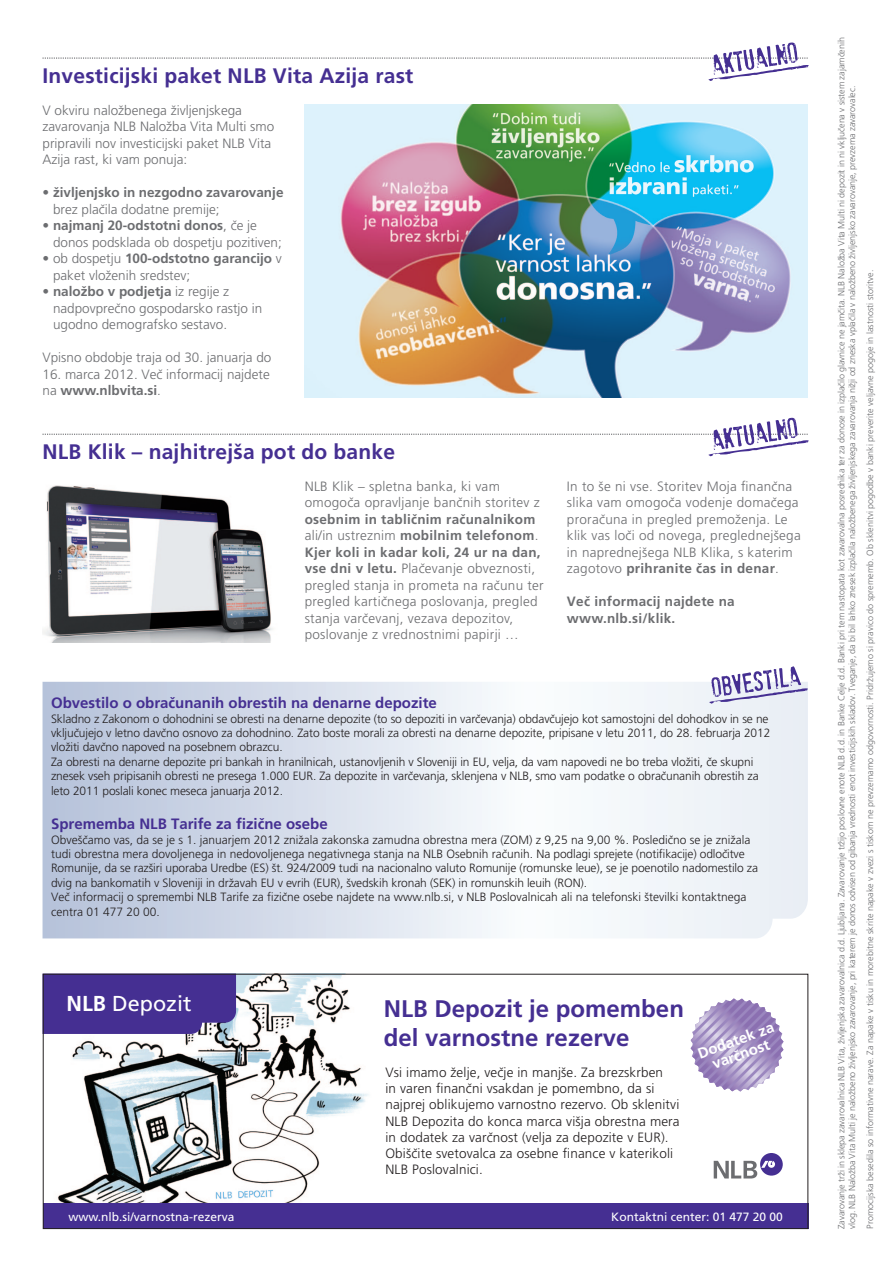
<style>
.page{position:relative;width:893px;height:1263px;background:#fff}
.page>*{position:absolute;margin:0;border:0;box-sizing:border-box;transform-origin:0 0}
.t1{font:700 24px/28.8px "Frutiger LT Std";color:#452f92}
.t2{font:21.6px "Frutiger LT Std";color:#fff}
.t3{font:700 21px "Frutiger LT Std";letter-spacing:.01em;color:#452f92}
.t4{font:700 15px "Frutiger LT Std";color:#452f92}
.t5{font:700 15px/15px "Frutiger LT Std";color:#fff;text-align:center}
.t6{font:300 13.5px/16.5px "Frutiger LT Std";letter-spacing:.02em;color:#6c6d70}
.t7{font:300 13.5px/16.5px "Frutiger LT Std";color:#6c6d70}
.t8{font:300 13.5px/16.2px "Frutiger LT Std";letter-spacing:.01em;color:#231f20}
.t9{font:700 13.5px/16.5px "Frutiger LT Std";color:#6c6d70}
.t10{font:700 13.5px/16.5px "Frutiger LT Std";letter-spacing:.02em;color:#6c6d70}
.t11{font:300 12px/14.4px "Frutiger LT Std";letter-spacing:-.01em;color:#231f20}
.t12{font:12px "Frutiger LT Std";color:#fff}
.t13{font:300 9px/10.8px "Frutiger LT Std";letter-spacing:-.01em;color:#6c6d70}
.s1{font-weight:300}
.s2{font-weight:700}
</style>
<div class="page">
<svg style="left:43px;top:418px;width:766px;height:38px"></svg>
<svg style="left:43px;top:43px;width:766px;height:38px"></svg>
<svg style="left:43px;top:682px;width:765px;height:256px"></svg>
<svg style="left:709px;top:666px;width:99px;height:38px"></svg>
<img style="left:305px;top:105px;width:503px;height:293px">
<img style="left:43px;top:485px;width:229px;height:157px">
<img style="left:57px;top:976px;width:312px;height:227px">
<div style="left:43px;top:1203px;width:765px;height:26px;background:#452f92"></div>
<div style="left:760px;top:1153px;width:23px;height:22px;background:#452f92;border-radius:50%"></div>
<svg style="left:714px;top:1161px;width:61px;height:17px"></svg>
<div style="left:43px;top:973px;width:193px;height:61px;background:#452f92"></div>
<img style="left:691px;top:998px;width:53px;height:52px">
<img style="left:695px;top:1003px;width:64px;height:63px">
<img style="left:692px;top:1000px;width:60px;height:60px">
<img style="left:703px;top:1012px;width:68px;height:66px">
<img style="left:715px;top:1023px;width:64px;height:64px">
<img style="left:709px;top:1017px;width:67px;height:66px">
<img style="left:730px;top:1038px;width:53px;height:53px">
<img style="left:738px;top:1047px;width:45px;height:44px">
<div style="left:43px;top:974px;width:765px;height:255px;border:1px solid #231f20"></div>
<h3 class="t3" style="left:43px;top:63px;width:372px">Investicijski paket NLB Vita Azija rast</h3>
<p class="t7" style="left:43px;top:102px;width:233px">V okviru naložbenega življenjskega zavarovanja NLB Naložba Vita Multi smo pripravili nov investicijski paket NLB Vita Azija rast, ki vam ponuja:</p>
<p class="t9" style="left:53px;top:184px;width:232px;text-indent:-11px"><span class="s1">•</span> življenjsko in nezgodno zavarovanje <span class="s1">brez plačila dodatne premije;</span></p>
<p class="t7" style="left:53px;top:218px;width:230px;text-indent:-11px">• <span class="s2">najmanj 20-odstotni donos</span>, če je donos podsklada ob dospetju pozitiven;</p>
<p class="t7" style="left:53px;top:251px;width:230px;text-indent:-11px">• ob dospetju <span class="s2">100-odstotno garancijo</span> v paket vloženih sredstev;</p>
<p class="t7" style="left:53px;top:284px;width:211px;text-indent:-11px">• <span class="s2">naložbo v podjetja</span> iz regije z nadpovprečno gospodarsko rastjo in ugodno demografsko sestavo.</p>
<p class="t7" style="left:43px;top:350px;width:230px">Vpisno obdobje traja od 30. januarja do</p>
<p class="t7" style="left:43px;top:366px;width:229px">16. marca 2012. Več informacij najdete na <span class="s2">www.nlbvita.si</span>.</p>
<h3 class="t3" style="left:43px;top:439px;width:354px">NLB Klik – najhitrejša pot do banke</h3>
<p class="t6" style="left:305px;top:478px;width:237px">NLB Klik – spletna banka, ki vam omogoča opravljanje bančnih storitev z</p>
<p class="t6" style="left:305px;top:511px;width:241px"><span class="s2">osebnim in tabličnim računalnikom </span>ali/in ustreznim <span class="s2">mobilnim telefonom</span>.<br><span class="s2">Kjer koli in kadar koli, 24 ur na dan, vse dni v letu.</span> Plačevanje obveznosti, pregled stanja in prometa na računu ter pregled kartičnega poslovanja, pregled stanja varčevanj, vezava depozitov, poslovanje z vrednostnimi papirji …</p>
<p class="t6" style="left:567px;top:478px;width:235px">In to še ni vse. Storitev Moja finančna slika vam omogoča vodenje domačega proračuna in pregled premoženja. Le klik vas loči od novega, preglednejšega in naprednejšega NLB Klika, s katerim zagotovo <span class="s2">prihranite čas in denar</span>.</p>
<p class="t10" style="left:567px;top:593px;width:169px">Več informacij najdete na www.nlb.si/klik.</p>
<p class="t4" style="left:51px;top:694px;width:387px">Obvestilo o obračunanih obrestih na denarne depozite</p>
<p class="t11" style="left:51px;top:711px;width:721px">Skladno z Zakonom o dohodnini se obresti na denarne depozite (to so depoziti in varčevanja) obdavčujejo kot samostojni del dohodkov in se ne vključujejo v letno davčno osnovo za dohodnino. Zato boste morali za obresti na denarne depozite, pripisane v letu 2011, do 28. februarja 2012 vložiti davčno napoved na posebnem obrazcu.<br>Za obresti na denarne depozite pri bankah in hranilnicah, ustanovljenih v Sloveniji in EU, velja, da vam napovedi ne bo treba vložiti, če skupni znesek vseh pripisanih obresti ne presega 1.000 EUR. Za depozite in varčevanja, sklenjena v NLB, smo vam podatke o obračunanih obrestih za leto 2011 poslali konec meseca januarja 2012.</p>
<p class="t4" style="left:51px;top:815px;width:278px">Sprememba NLB Tarife za fizične osebe</p>
<p class="t11" style="left:51px;top:832px;width:708px">Obveščamo vas, da se je s 1. januarjem 2012 znižala zakonska zamudna obrestna mera (ZOM) z 9,25 na 9,00 %. Posledično se je znižala tudi obrestna mera dovoljenega in nedovoljenega negativnega stanja na NLB Osebnih računih. Na podlagi sprejete (notifikacije) odločitve Romunije, da se razširi uporaba Uredbe (ES) št. 924/2009 tudi na nacionalno valuto Romunije (romunske leue), se je poenotilo nadomestilo za dvig na bankomatih v Sloveniji in državah EU v evrih (EUR), švedskih kronah (SEK) in romunskih leuih (RON).<br>Več informacij o spremembi NLB Tarife za fizične osebe najdete na www.nlb.si, v NLB Poslovalnicah ali na telefonski številki kontaktnega centra 01 477 20 00.</p>
<h2 class="t2" style="left:67px;top:991px;width:126px"><span class="s2">NLB</span> Depozit</h2>
<h1 class="t1" style="left:384px;top:995px;width:302px">NLB Depozit je pomemben del varnostne rezerve</h1>
<p class="t8" style="left:385px;top:1064px;width:296px">Vsi imamo želje, večje in manjše. Za brezskrben<br>in varen finančni vsakdan je pomembno, da si najprej oblikujemo varnostno rezervo. Ob sklenitvi NLB Depozita do konca marca višja obrestna mera in dodatek za varčnost (velja za depozite v EUR).<br>Obiščite svetovalca za osebne finance v katerikoli NLB Poslovalnici.</p>
<p class="t5" style="left:696px;top:1047px;width:82px;rotate:-20deg">Dodatek za varčnost</p>
<p class="t12" style="left:68px;top:1209px;width:168px">www.nlb.si/varnostna-rezerva</p>
<p class="t12" style="left:611px;top:1209px;width:173px">Kontaktni center: 01 477 20 00</p>
<p class="t13" style="left:836px;top:1229px;width:1193px;rotate:-90deg">Zavarovanje trži in sklepa zavarovalnica NLB Vita, življenjska zavarovalnica d.d. Ljubljana. Zavarovanje tržijo poslovne enote NLB d.d. in Banke Celje d.d. Banki pri tem nastopata kot zavarovalna posrednika ter za donose in izplačilo glavnice ne jamčita. NLB Naložba Vita Multi ni depozit in ni vključena v sistem zajamčenih vlog. NLB Naložba Vita Multi je naložbeno življenjsko zavarovanje, pri katerem je donos odvisen od gibanja vrednosti enot investicijskih skladov. Tveganje, da bi bil lahko znesek izplačila naložbenega življenjskega zavarovanja nižji od zneska vplačila v naložbeno življenjsko zavarovanje, prevzema zavarovalec.</p>
<p class="t13" style="left:865px;top:1229px;width:961px;rotate:-90deg">Promocijska besedila so informativne narave. Za napake v tisku in morebitne skrite napake v zvezi s tiskom ne prevzemamo odgovornosti. Pridržujemo si pravico do sprememb. Ob sklenitvi pogodbe v banki preverite veljavne pogoje in lastnosti storitve.</p>
</div>
